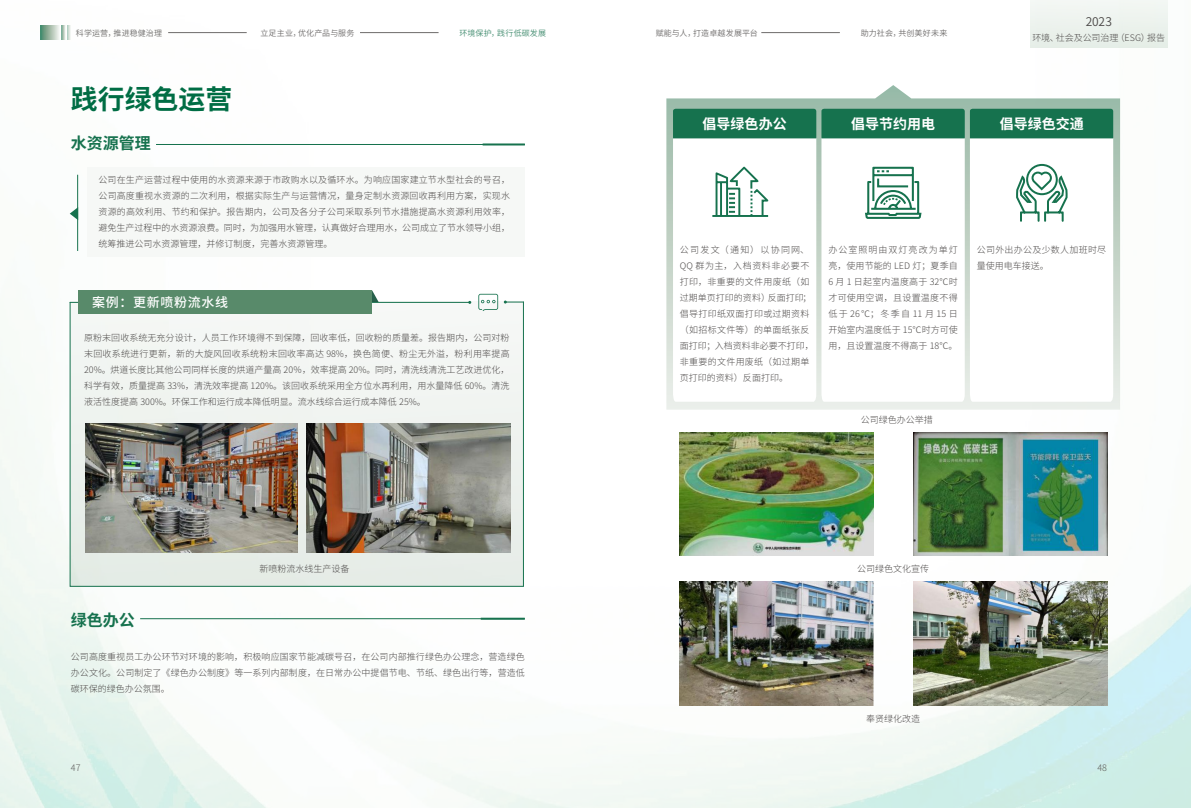
<style>
.page{position:relative;width:1191px;height:808px;background:#fff}
.page>*{position:absolute;margin:0;border:0;box-sizing:border-box;transform-origin:0 0}
.t1{font:700 26.9px "Source Han Sans CN";color:#006d44}
.t2{font:700 16px "Source Han Sans CN";color:#16724e}
.t3{font:700 14px "Source Han Sans CN";color:#fff}
.t4{font:500 13px "Source Han Sans CN";letter-spacing:.05em;color:#fff}
.t5{font:12px "Source Han Sans CN";color:#4c4948}
.t6{font:300 9px/16px "Source Han Sans CN";color:#4c4948;text-align:justify}
.t7{font:300 9px/16px "Source Han Sans CN";letter-spacing:.03em;color:#4c4948}
.t8{font:300 9px "Source Han Sans CN";color:#595757}
.t9{font:8px "Source Han Sans CN";letter-spacing:.02em;color:#4c4948}
.t10{font:8px "Source Han Sans CN";letter-spacing:.025em;color:#16724e}
</style>
<div class="page">
<img style="left:0;top:0;width:1191px;height:808px">
<div style="left:1030px;top:0;width:137px;height:47px;background:#edf2ee"></div>
<svg style="left:69px;top:301px;width:454px;height:286px"></svg>
<hr style="left:70px;top:302px;width:400px;height:1px;background:#16724e">
<hr style="left:523px;top:302px;width:1px;height:285px;background:#16724e">
<svg style="left:504px;top:301px;width:20px;height:3px"></svg>
<svg style="left:372px;top:291px;width:6px;height:11px"></svg>
<div style="left:79px;top:291px;width:293px;height:23px;background:#588a6a"></div>
<img style="left:86px;top:424px;width:212px;height:128px">
<img style="left:306px;top:424px;width:204px;height:128px">
<hr style="left:140px;top:618px;width:385px;height:1px;background:#16724e">
<hr style="left:481px;top:618px;width:44px;height:2px;background:#16724e">
<div style="left:88px;top:167px;width:437px;height:90px;background:#f6f8f6"></div>
<hr style="left:77px;top:175px;width:1px;height:76px;background:#16724e">
<svg style="left:70px;top:207px;width:8px;height:13px"></svg>
<svg style="left:478px;top:294px;width:20px;height:17px"></svg>
<hr style="left:156px;top:144px;width:369px;height:1px;background:#16724e">
<hr style="left:482px;top:143px;width:43px;height:2px;background:#16724e">
<img style="left:679px;top:432px;width:194px;height:123px">
<img style="left:679px;top:582px;width:194px;height:123px">
<img style="left:913px;top:432px;width:194px;height:123px">
<img style="left:913px;top:582px;width:194px;height:123px">
<svg style="left:666px;top:85px;width:454px;height:325px"></svg>
<svg style="left:970px;top:109px;width:143px;height:293px"></svg>
<svg style="left:673px;top:109px;width:291px;height:293px"></svg>
<hr style="left:712px;top:215px;width:56px;height:2px;background:#16724e">
<p class="t9" style="left:76px;top:28px;width:88px">科学运营，推进稳健治理</p>
<p class="t9" style="left:260px;top:28px;width:95px">立足主业，优化产品与服务</p>
<p class="t10" style="left:459px;top:28px;width:88px">环境保护，践行低碳发展</p>
<p class="t9" style="left:656px;top:28px;width:104px">赋能与人，打造卓越发展平台</p>
<p class="t9" style="left:861px;top:28px;width:88px">助力社会，共创美好未来</p>
<h1 class="t1" style="left:71px;top:85px;width:163px">践行绿色运营</h1>
<h3 class="t5" style="left:1085px;top:14px;width:28px">2023</h3>
<p class="t6" style="left:1032px;top:29px;width:134px">环境、社会及公司治理（ESG）报告</p>
<h2 class="t2" style="left:71px;top:135px;width:81px">水资源管理</h2>
<p class="t6" style="left:98px;top:172px;width:413px">公司在生产运营过程中使用的水资源来源于市政购水以及循环水。为响应国家建立节水型社会的号召，公司高度重视水资源的二次利用，根据实际生产与运营情况，量身定制水资源回收再利用方案，实现水资源的高效利用、节约和保护。报告期内，公司及各分子公司采取系列节水措施提高水资源利用效率，避免生产过程中的水资源浪费。同时，为加强用水管理，认真做好合理用水，公司成立了节水领导小组，统筹推进公司水资源管理，并修订制度，完善水资源管理。</p>
<h3 class="t4" style="left:92px;top:295px;width:137px">案例：更新喷粉流水线</h3>
<p class="t6" style="left:84px;top:330px;width:427px">原粉末回收系统无充分设计，人员工作环境得不到保障，回收率低，回收粉的质量差。报告期内，公司对粉末回收系统进行更新，新的大旋风回收系统粉末回收率高达 98%，换色简便、粉尘无外溢，粉利用率提高20%。烘道长度比其他公司同样长度的烘道产量高 20％，效率提高 20%。同时，清洗线清洗工艺改进优化，科学有效，质量提高 33%，清洗效率提高 120%。该回收系统采用全方位水再利用，用水量降低 60%。清洗液活性度提高 300%。环保工作和运行成本降低明显。流水线综合运行成本降低 25%。</p>
<p class="t6" style="left:259px;top:561px;width:91px">新喷粉流水线生产设备</p>
<h2 class="t2" style="left:71px;top:611px;width:65px">绿色办公</h2>
<p class="t6" style="left:71px;top:649px;width:455px">公司高度重视员工办公环节对环境的影响，积极响应国家节能减碳号召，在公司内部推行绿色办公理念，营造绿色办公文化。公司制定了《绿色办公制度》等一系列内部制度，在日常办公中提倡节电、节纸、绿色出行等，营造低碳环保的绿色办公氛围。</p>
<h3 class="t3" style="left:702px;top:117px;width:85px">倡导绿色办公</h3>
<h3 class="t3" style="left:851px;top:117px;width:85px">倡导节约用电</h3>
<h3 class="t3" style="left:999px;top:117px;width:85px">倡导绿色交通</h3>
<p class="t7" style="left:680px;top:242px;width:135px">公司发文（通知）以协同网、<br>QQ 群为主，入档资料非必要不打印，非重要的文件用废纸（如过期单页打印的资料）反面打印；倡导打印纸双面打印或过期资料（如招标文件等）的单面纸张反面打印；入档资料非必要不打印，非重要的文件用废纸（如过期单页打印的资料）反面打印。</p>
<p class="t6" style="left:828px;top:242px;width:131px">办公室照明由双灯亮改为单灯亮，使用节能的 LED 灯；夏季自6 月 1 日起室内温度高于 32℃时才可使用空调，且设置温度不得低于 26℃；冬季自 11 月 15 日开始室内温度低于 15℃时方可使用，且设置温度不得高于 18℃。</p>
<p class="t7" style="left:977px;top:242px;width:131px">公司外出办公及少数人加班时尽量使用电车接送。</p>
<p class="t6" style="left:861px;top:411px;width:73px">公司绿色办公举措</p>
<p class="t6" style="left:857px;top:561px;width:73px">公司绿色文化宣传</p>
<p class="t6" style="left:866px;top:711px;width:55px">奉贤绿化改造</p>
<p class="t8" style="left:71px;top:763px;width:11px">47</p>
<p class="t8" style="left:1097px;top:763px;width:11px">48</p>
</div>
